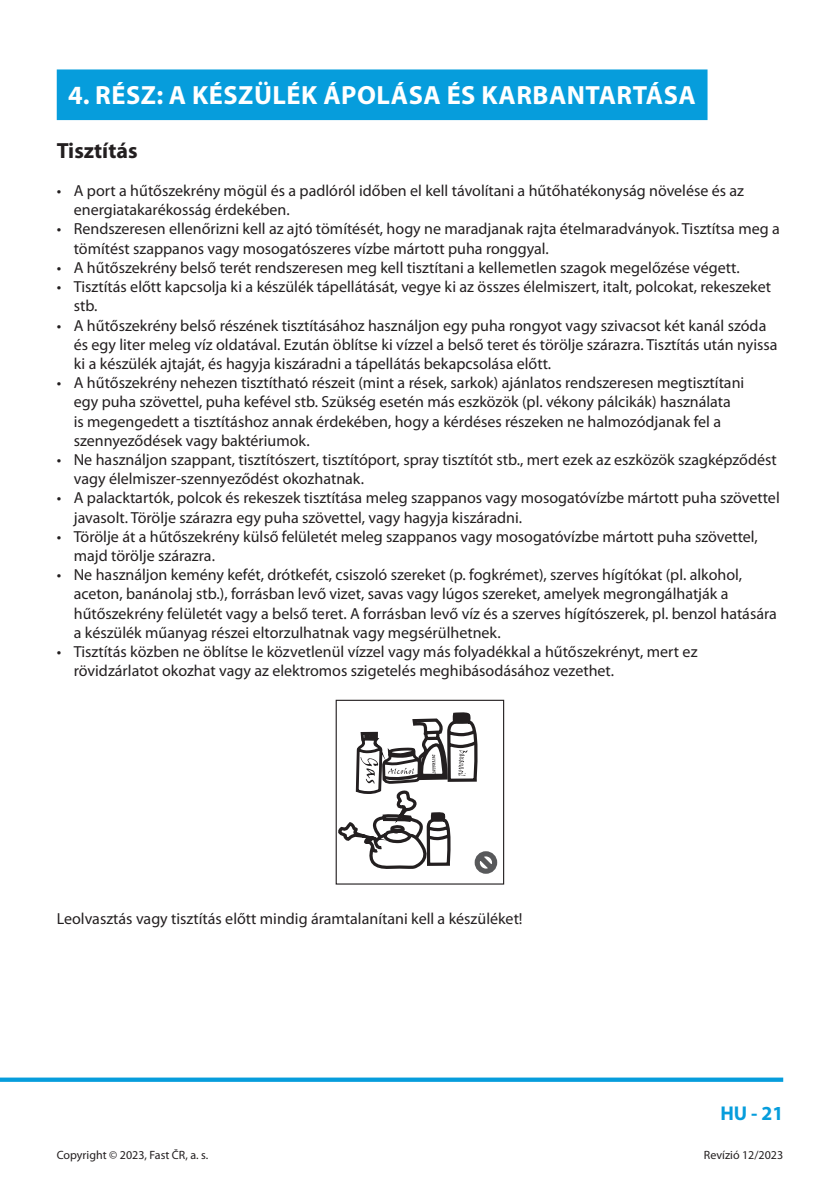
<style>
.page{position:relative;width:840px;height:1191px;background:#fff}
.page>*{position:absolute;margin:0;border:0;box-sizing:border-box;transform-origin:0 0}
.Nadpis_13_2{font:700 26.4px "Myriad Pro";letter-spacing:.02em;color:#fff}
.Podnadpis_11{font:700 22px "Myriad Pro";color:#231f20}
.t1{font:700 20px "Myriad Pro";color:#069ddc}
.Odsadený_3_-_8{font:16px/19.2px "Myriad Pro";color:#231f20}
.Základný_8{font:16px "Myriad Pro";color:#231f20}
.t2{font:12px "Myriad Pro";color:#231f20}
</style>
<div class="page">
<svg style="left:1px;top:1077px;width:781px;height:4px;background:#29aae0"></svg>
<div style="left:57px;top:69px;width:650px;height:51px;background:#069ddc"></div>
<svg style="left:335px;top:699px;width:170px;height:186px"></svg>
<p class="Nadpis_13_2" style="left:68px;top:77px;width:629px">4. RÉSZ: A KÉSZÜLÉK ÁPOLÁSA ÉS KARBANTARTÁSA</p>
<p class="Podnadpis_11" style="left:57px;top:136px;width:82px">Tisztítás</p>
<p class="Odsadený_3_-_8" style="left:74px;top:181px;width:671px;text-indent:-17px">• A port a hűtőszekrény mögül és a padlóról időben el kell távolítani a hűtőhatékonyság növelése és az energiatakarékosság érdekében.</p>
<p class="Odsadený_3_-_8" style="left:74px;top:219px;width:707px;text-indent:-17px">• Rendszeresen ellenőrizni kell az ajtó tömítését, hogy ne maradjanak rajta ételmaradványok. Tisztítsa meg a tömítést szappanos vagy mosogatószeres vízbe mártott puha ronggyal.</p>
<p class="Odsadený_3_-_8" style="left:57px;top:258px;width:684px">• A hűtőszekrény belső terét rendszeresen meg kell tisztítani a kellemetlen szagok megelőzése végett.</p>
<p class="Odsadený_3_-_8" style="left:74px;top:277px;width:698px;text-indent:-17px">• Tisztítás előtt kapcsolja ki a készülék tápellátását, vegye ki az összes élelmiszert, italt, polcokat, rekeszeket stb.</p>
<p class="Odsadený_3_-_8" style="left:74px;top:315px;width:704px;text-indent:-17px">• A hűtőszekrény belső részének tisztításához használjon egy puha rongyot vagy szivacsot két kanál szóda és egy liter meleg víz oldatával. Ezután öblítse ki vízzel a belső teret és törölje szárazra. Tisztítás után nyissa ki a készülék ajtaját, és hagyja kiszáradni a tápellátás bekapcsolása előtt.</p>
<p class="Odsadený_3_-_8" style="left:74px;top:373px;width:671px;text-indent:-17px">• A hűtőszekrény nehezen tisztítható részeit (mint a rések, sarkok) ajánlatos rendszeresen megtisztítani egy puha szövettel, puha kefével stb. Szükség esetén más eszközök (pl. vékony pálcikák) használata is megengedett a tisztításhoz annak érdekében, hogy a kérdéses részeken ne halmozódjanak fel a szennyeződések vagy baktériumok.</p>
<p class="Odsadený_3_-_8" style="left:74px;top:450px;width:704px;text-indent:-17px">• Ne használjon szappant, tisztítószert, tisztítóport, spray tisztítót stb., mert ezek az eszközök szagképződést vagy élelmiszer-szennyeződést okozhatnak.</p>
<p class="Odsadený_3_-_8" style="left:74px;top:488px;width:707px;text-indent:-17px">• A palacktartók, polcok és rekeszek tisztítása meleg szappanos vagy mosogatóvízbe mártott puha szövettel javasolt. Törölje szárazra egy puha szövettel, vagy hagyja kiszáradni.</p>
<p class="Odsadený_3_-_8" style="left:74px;top:526px;width:685px;text-indent:-17px">• Törölje át a hűtőszekrény külső felületét meleg szappanos vagy mosogatóvízbe mártott puha szövettel, majd törölje szárazra.</p>
<p class="Odsadený_3_-_8" style="left:74px;top:565px;width:704px;text-indent:-17px">• Ne használjon kemény kefét, drótkefét, csiszoló szereket (p. fogkrémet), szerves hígítókat (pl. alkohol, aceton, banánolaj stb.), forrásban levő vizet, savas vagy lúgos szereket, amelyek megrongálhatják a hűtőszekrény felületét vagy a belső teret. A forrásban levő víz és a szerves hígítószerek, pl. benzol hatására a készülék műanyag részei eltorzulhatnak vagy megsérülhetnek.</p>
<p class="Odsadený_3_-_8" style="left:74px;top:642px;width:625px;text-indent:-17px">• Tisztítás közben ne öblítse le közvetlenül vízzel vagy más folyadékkal a hűtőszekrényt, mert ez rövidzárlatot okozhat vagy az elektromos szigetelés meghibásodásához vezethet.</p>
<p class="Základný_8" style="left:57px;top:908px;width:467px">Leolvasztás vagy tisztítás előtt mindig áramtalanítani kell a készüléket!</p>
<p class="t1" style="left:720px;top:1099px;width:64px">HU - 21</p>
<p class="t2" style="left:57px;top:1147px;width:153px">Copyright © 2023, Fast ČR, a. s.</p>
<p class="t2" style="left:703px;top:1147px;width:81px">Revízió 12/2023</p>
</div>
